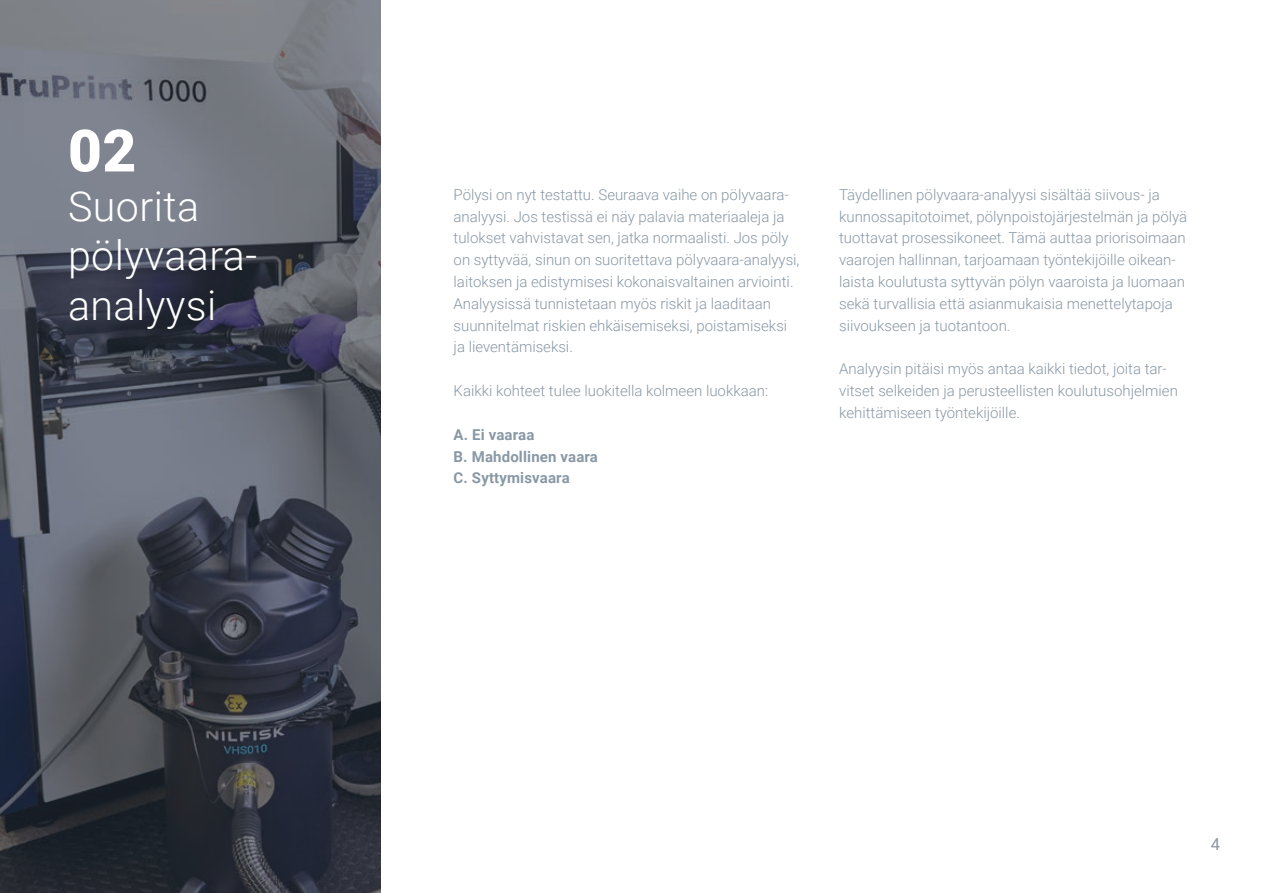
<style>
.page{position:relative;width:1263px;height:893px;background:#fff}
.page>*{position:absolute;margin:0;border:0;box-sizing:border-box;transform-origin:0 0}
.t1{font:900 58.5px "Roboto";color:#fff}
.t2{font:300 41.25px/49.5px "Roboto";letter-spacing:.01em;color:#fff}
.t3{font:16.5px "Roboto";color:#8998a5}
.t4{font:300 15px/21.8px "Roboto";color:#8998a5}
.t5{font:700 15px/21.8px "Roboto";letter-spacing:.01em;color:#8998a5}
</style>
<div class="page">
<svg style="left:0;top:0;width:381px;height:893px;background:#525661"></svg>
<h1 class="t1" style="left:68px;top:110px;width:70px">02</h1>
<h2 class="t2" style="left:68px;top:180px;width:191px">Suorita pölyvaara&shy;analyysi</h2>
<p class="t4" style="left:454px;top:183px;width:347px">Pölysi on nyt testattu. Seuraava vaihe on pölyvaara&shy;analyysi. Jos testissä ei näy palavia materiaaleja ja tulokset vahvistavat sen, jatka normaalisti. Jos pöly on syttyvää, sinun on suoritettava pölyvaara-analyysi, laitoksen ja edistymisesi kokonaisvaltainen arviointi.<br>Analyysissä tunnistetaan myös riskit ja laaditaan suunnitelmat riskien ehkäisemiseksi, poistamiseksi ja lieventämiseksi.</p>
<p class="t4" style="left:454px;top:379px;width:316px">Kaikki kohteet tulee luokitella kolmeen luokkaan:</p>
<p class="t5" style="left:454px;top:423px;width:146px">A. Ei vaaraa<br>B. Mahdollinen vaara<br>C. Syttymisvaara</p>
<p class="t4" style="left:839px;top:183px;width:350px">Täydellinen pölyvaara-analyysi sisältää siivous- ja kunnossapitotoimet, pölynpoistojärjestelmän ja pölyä tuottavat prosessikoneet. Tämä auttaa priorisoimaan vaarojen hallinnan, tarjoamaan työntekijöille oikean&shy;laista koulutusta syttyvän pölyn vaaroista ja luomaan sekä turvallisia että asianmukaisia menettelytapoja siivoukseen ja tuotantoon.</p>
<p class="t4" style="left:839px;top:357px;width:340px">Analyysin pitäisi myös antaa kaikki tiedot, joita tar&shy;vitset selkeiden ja perusteellisten koulutusohjelmien kehittämiseen työntekijöille.</p>
<p class="t3" style="left:1211px;top:833px;width:11px">4</p>
</div>
